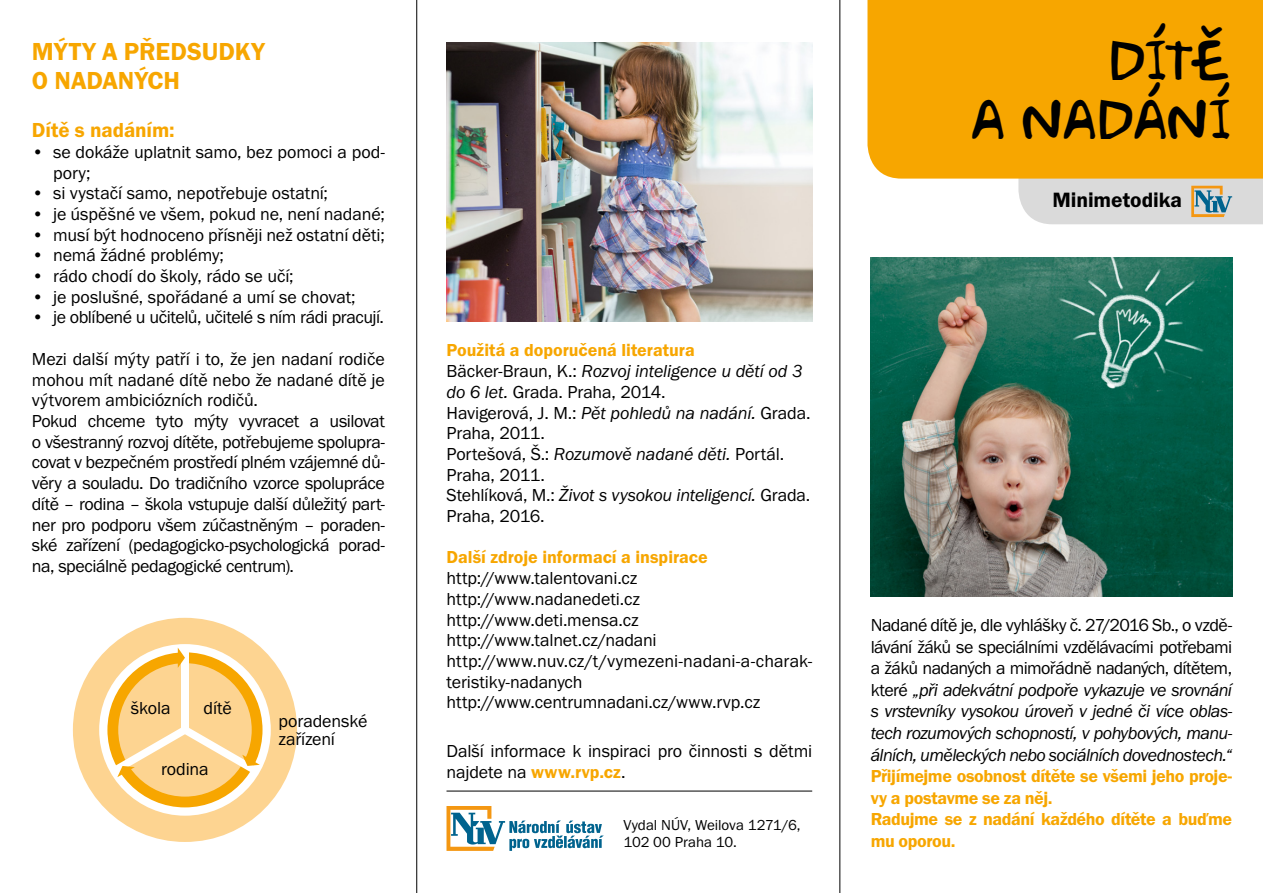
<style>
.page{position:relative;width:1263px;height:893px;background:#fff}
.page>*{position:absolute;margin:0;border:0;box-sizing:border-box;transform-origin:0 0}
.t1{font:49.05px/58.8px "Akbar CE";letter-spacing:-.025em;color:#000;text-align:right}
.t2{font:600 25.5px/29.2px "Franklin Got Itc TCE";color:#f7a600}
.t3{font:600 21.45px "Franklin Got Itc TCE";letter-spacing:-.005em;color:#000}
.t4{font:600 21px "Franklin Got Itc TCE";letter-spacing:-.005em;color:#f7a600}
.t5{font:18px/20.7px "Franklin Got Itc TCE";letter-spacing:-.01em;color:#000}
.t6{font:italic 18px/21.6px "Franklin Got Itc TCE";letter-spacing:-.035em;color:#000;text-align:justify}
.t7{font:600 18px/21.6px "Franklin Got Itc TCE";letter-spacing:-.02em;color:#f7a600}
.t8{font:18px "Franklin Got Itc TCE";letter-spacing:-.03em;color:#000}
.t9{font:15px/17.2px "Franklin Got Itc TCE";color:#000}
.s1{font-weight:600;color:#f7a600}
.s2{font-style:italic}
.s3{font-style:normal}
</style>
<div class="page">
<hr style="left:416px;top:0;width:1px;height:893px;background:#000">
<hr style="left:840px;top:0;width:1px;height:893px;background:#000">
<div style="left:1018px;top:179px;width:245px;height:45px;background:#dadada"></div>
<div style="left:867px;top:0;width:396px;height:179px;background:#f7a600"></div>
<hr style="left:446px;top:791px;width:366px;height:1px;background:#000">
<img style="left:446px;top:43px;width:366px;height:279px">
<img style="left:871px;top:258px;width:361px;height:339px">
<svg style="left:446px;top:806px;width:158px;height:45px"></svg>
<svg style="left:1191px;top:186px;width:41px;height:31px"></svg>
<svg style="left:73px;top:618px;width:224px;height:224px;fill:#fdd491"></svg>
<div style="left:181px;top:647px;width:8px;height:83px;background:#fff"></div>
<svg style="left:107px;top:648px;width:155px;height:159px"></svg>
<h2 class="t2" style="left:32px;top:37px;width:234px">MÝTY A PŘEDSUDKY<br>O NADANÝCH</h2>
<p class="t4" style="left:32px;top:118px;width:144px">Dítě s nadáním:</p>
<p class="t5" style="left:53px;top:142px;width:333px;text-indent:-21px">• se dokáže uplatnit samo, bez pomoci a pod&shy;pory;</p>
<p class="t5" style="left:32px;top:183px;width:298px">• si vystačí samo, nepotřebuje ostatní;</p>
<p class="t5" style="left:32px;top:204px;width:354px">• je úspěšné ve všem, pokud ne, není nadané;</p>
<p class="t5" style="left:32px;top:225px;width:354px">• musí být hodnoceno přísněji než ostatní děti;</p>
<p class="t5" style="left:32px;top:245px;width:194px">• nemá žádné problémy;</p>
<p class="t5" style="left:32px;top:266px;width:263px">• rádo chodí do školy, rádo se učí;</p>
<p class="t5" style="left:32px;top:287px;width:325px">• je poslušné, spořádané a umí se chovat;</p>
<p class="t8" style="left:32px;top:307px;width:354px">• je oblíbené u učitelů, učitelé s ním rádi pracují.</p>
<p class="t5" style="left:32px;top:349px;width:354px">Mezi další mýty patří i to, že jen nadaní rodiče mohou mít nadané dítě nebo že nadané dítě je výtvorem ambiciózních rodičů.<br>Pokud chceme tyto mýty vyvracet a usilovat o všestranný rozvoj dítěte, potřebujeme spolupra&shy;covat v bezpečném prostředí plném vzájemné dů&shy;věry a souladu. Do tradičního vzorce spolupráce dítě – rodina – škola vstupuje další důležitý part&shy;ner pro podporu všem zúčastněným – poraden&shy;ské zařízení (pedagogicko-psychologická porad&shy;na, speciálně pedagogické centrum).</p>
<p class="t5" style="left:131px;top:698px;width:41px">škola</p>
<p class="t5" style="left:204px;top:698px;width:30px">dítě</p>
<p class="t5" style="left:161px;top:758px;width:49px">rodina</p>
<p class="t5" style="left:279px;top:712px;width:90px;line-height:18px">poradenské zařízení</p>
<p class="t5" style="left:446px;top:340px;width:366px"><span class="s1">Použitá a doporučená literatura<br></span>Bäcker-Braun, K.: <span class="s2">Rozvoj inteligence u dětí od 3 do 6 let.</span> Grada. Praha, 2014.<br>Havigerová, J. M.: <span class="s2">Pět pohledů na nadání.</span> Grada.<br>Praha, 2011.<br>Portešová, Š.: <span class="s2">Rozumově nadané děti.</span> Portál.<br>Praha, 2011.<br>Stehlíková, M.: <span class="s2">Život s vysokou inteligencí.</span> Grada.<br>Praha, 2016.</p>
<p class="t7" style="left:446px;top:547px;width:263px">Další zdroje informací a inspirace</p>
<p class="t5" style="left:446px;top:568px;width:367px">http://www.talentovani.cz http://www.nadanedeti.cz http://www.deti.mensa.cz http://www.talnet.cz/nadani http://www.nuv.cz/t/vymezeni-nadani-a-charak&shy;teristiky-nadanych http://www.centrumnadani.cz/www.rvp.cz</p>
<p class="t5" style="left:446px;top:741px;width:367px">Další informace k inspiraci pro činnosti s dětmi najdete na <span class="s1">www.rvp.cz</span>.</p>
<p class="t9" style="left:623px;top:816px;width:179px">Vydal NÚV, Weilova 1271/6,<br>102 00 Praha 10.</p>
<h1 class="t1" style="left:971px;top:28px;width:260px">DÍTĚ<br>A NADÁNÍ</h1>
<p class="t3" style="left:1052px;top:188px;width:131px">Minimetodika</p>
<p class="t6" style="left:871px;top:614px;width:363px"><span class="s3">Nadané dítě je, dle vyhlášky č. 27/2016 Sb., o vzdě&shy;lávání žáků se speciálními vzdělávacími potřebami a žáků nadaných a mimořádně nadaných, dítětem, které</span> „při adekvátní podpoře vykazuje ve srovnání s vrstevníky vysokou úroveň v jedné či více oblas&shy;tech rozumových schopností, v pohybových, manu&shy;álních, uměleckých nebo sociálních dovednostech.“</p>
<p class="t7" style="left:871px;top:766px;width:363px">Přijímejme osobnost dítěte se všemi jeho proje&shy;vy a postavme se za něj.<br>Radujme se z nadání každého dítěte a buďme mu oporou.</p>
</div>
